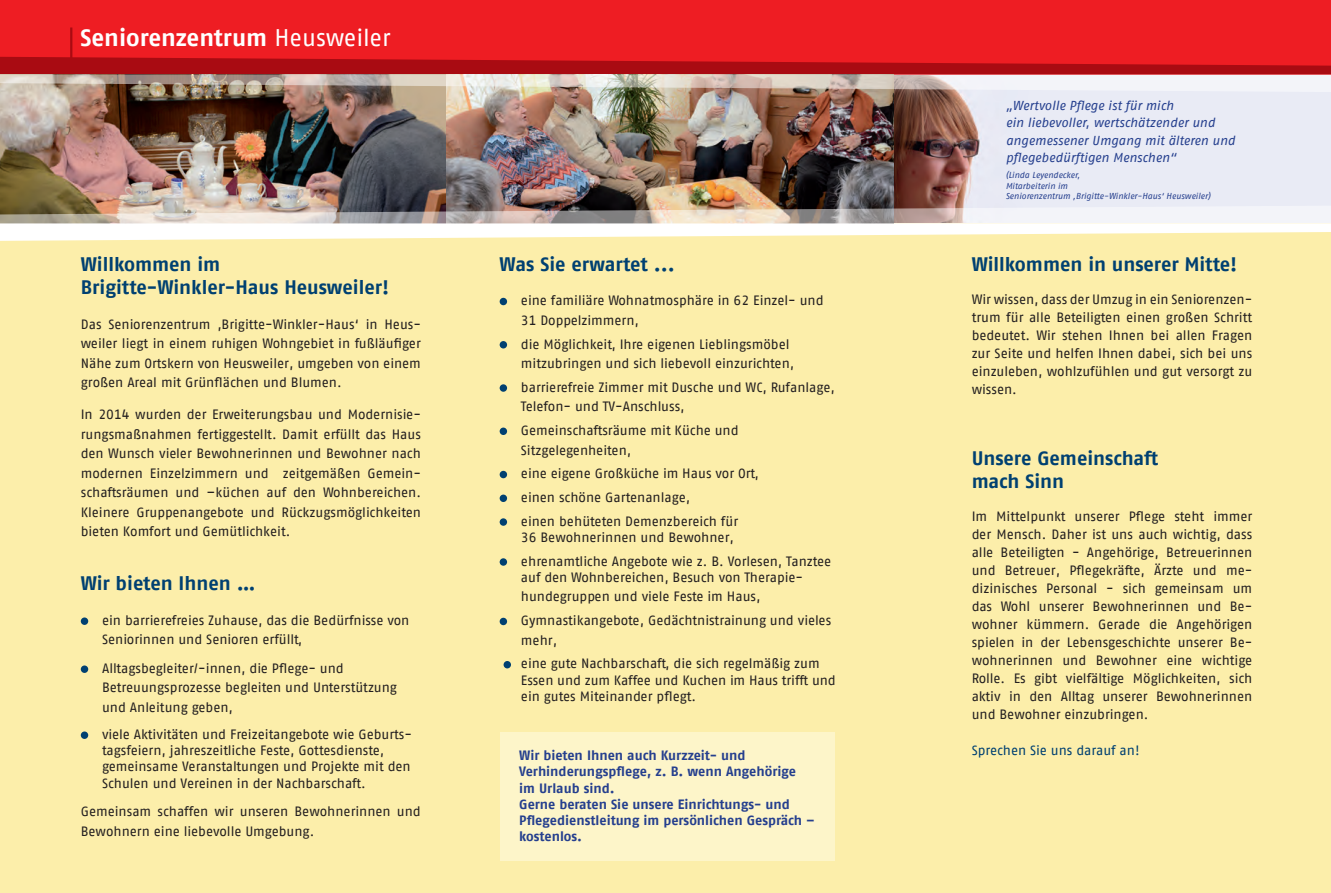
<style>
.page{position:relative;width:1331px;height:893px;background:#fff}
.page>*{position:absolute;margin:0;border:0;box-sizing:border-box;transform-origin:0 0}
.t1{font:700 24px "AWO Fago Office";color:#fff}
.t2{font:700 19.5px/23.4px "AWO Fago Office";color:#004071}
.t3{font:13.5px/19.5px "AWO Fago Office";color:#231f20}
.t4{font:700 13.5px/16.2px "AWO Fago Office";color:#253f8e}
.t5{font:13.5px "AWO Fago Office";color:#004071}
.t6{font:italic 12.9px/17.2px "AWO Fago Office";letter-spacing:-.005em;color:#253f8e}
.t7{font:italic 8.7px/10.4px "AWO Fago Office";letter-spacing:-.005em;color:#253f8e}
.s1{font-weight:400}
</style>
<div class="page">
<img style="left:893px;top:92px;width:438px;height:114px">
<div style="left:0;top:223px;width:1331px;height:670px;background:#fceeaa"></div>
<div style="left:0;top:0;width:1331px;height:74px;background:#ee1d23"></div>
<div style="left:81px;top:617px;width:7px;height:8px;background:#004071;border-radius:50%"></div>
<div style="left:81px;top:665px;width:7px;height:8px;background:#004071;border-radius:50%"></div>
<div style="left:81px;top:731px;width:7px;height:8px;background:#004071;border-radius:50%"></div>
<div style="left:500px;top:298px;width:7px;height:7px;background:#004071;border-radius:50%"></div>
<div style="left:500px;top:341px;width:7px;height:7px;background:#004071;border-radius:50%"></div>
<div style="left:500px;top:384px;width:7px;height:8px;background:#004071;border-radius:50%"></div>
<div style="left:500px;top:428px;width:7px;height:7px;background:#004071;border-radius:50%"></div>
<div style="left:500px;top:471px;width:7px;height:7px;background:#004071;border-radius:50%"></div>
<div style="left:500px;top:495px;width:7px;height:7px;background:#004071;border-radius:50%"></div>
<div style="left:500px;top:518px;width:7px;height:8px;background:#004071;border-radius:50%"></div>
<div style="left:500px;top:558px;width:7px;height:8px;background:#004071;border-radius:50%"></div>
<div style="left:500px;top:618px;width:7px;height:7px;background:#004071;border-radius:50%"></div>
<div style="left:504px;top:661px;width:7px;height:7px;background:#004071;border-radius:50%"></div>
<img style="left:0;top:92px;width:893px;height:114px">
<hr style="left:70px;top:27px;width:2px;height:38px;background:#a90b12">
<div style="left:500px;top:732px;width:334px;height:129px;background:#fdf5c9"></div>
<svg style="left:0;top:206px;width:1331px;height:35px"></svg>
<svg style="left:0;top:57px;width:1331px;height:35px"></svg>
<h1 class="t1" style="left:80px;top:23px;width:312px">Seniorenzentrum <span class="s1">Heusweiler</span></h1>
<h2 class="t2" style="left:81px;top:252px;width:310px">Willkommen im<br>Brigitte-Winkler-Haus Heusweiler!</h2>
<p class="t3" style="left:81px;top:314px;width:342px;text-align:justify">Das Seniorenzentrum ‚Brigitte-Winkler-Haus‘ in Heus&shy;weiler liegt in einem ruhigen Wohngebiet in fußläufiger Nähe zum Ortskern von Heusweiler, umgeben von einem großen Areal mit Grünflächen und Blumen.</p>
<p class="t3" style="left:81px;top:405px;width:342px;text-align:justify">In 2014 wurden der Erweiterungsbau und Modernisie&shy;rungsmaßnahmen fertiggestellt. Damit erfüllt das Haus den Wunsch vieler Bewohnerinnen und Bewohner nach modernen Einzelzimmern und zeitgemäßen Gemein&shy;schaftsräumen und –küchen auf den Wohnbereichen.<br>Kleinere Gruppenangebote und Rückzugsmöglichkeiten bieten Komfort und Gemütlichkeit.</p>
<h2 class="t2" style="left:81px;top:572px;width:176px">Wir bieten Ihnen …</h2>
<p class="t3" style="left:102px;top:610px;width:309px">ein barrierefreies Zuhause, das die Bedürfnisse von<br>Seniorinnen und Senioren erfüllt,</p>
<p class="t3" style="left:102px;top:658px;width:296px">Alltagsbegleiter/-innen, die Pflege- und<br>Betreuungsprozesse begleiten und Unterstützung und Anleitung geben,</p>
<p class="t3" style="left:102px;top:726px;width:311px;line-height:16.2px">viele Aktivitäten und Freizeitangebote wie Geburts&shy;tagsfeiern, jahreszeitliche Feste, Gottesdienste, gemeinsame Veranstaltungen und Projekte mit den Schulen und Vereinen in der Nachbarschaft.</p>
<p class="t3" style="left:81px;top:801px;width:342px">Gemeinsam schaffen wir unseren Bewohnerinnen und<br>Bewohnern eine liebevolle Umgebung.</p>
<h2 class="t2" style="left:500px;top:252px;width:177px">Was Sie erwartet ...</h2>
<p class="t3" style="left:521px;top:291px;width:304px">eine familiäre Wohnatmosphäre in 62 Einzel- und<br>31 Doppelzimmern,</p>
<p class="t3" style="left:521px;top:334px;width:275px">die Möglichkeit, Ihre eigenen Lieblingsmöbel mitzubringen und sich liebevoll einzurichten,</p>
<p class="t3" style="left:521px;top:377px;width:315px">barrierefreie Zimmer mit Dusche und WC, Rufanlage,<br>Telefon- und TV-Anschluss,</p>
<p class="t3" style="left:521px;top:420px;width:219px">Gemeinschaftsräume mit Küche und<br>Sitzgelegenheiten,</p>
<p class="t3" style="left:521px;top:462px;width:239px;line-height:23.7px">eine eigene Großküche im Haus vor Ort, einen schöne Gartenanlage,<br>einen behüteten Demenzbereich für</p>
<p class="t3" style="left:521px;top:525px;width:312px;line-height:23.7px">36 Bewohnerinnen und Bewohner,<br>ehrenamtliche Angebote wie z. B. Vorlesen, Tanztee</p>
<p class="t3" style="left:521px;top:567px;width:284px">auf den Wohnbereichen, Besuch von Therapie&shy;hundegruppen und viele Feste im Haus,</p>
<p class="t3" style="left:521px;top:611px;width:312px">Gymnastikangebote, Gedächtnistrainung und vieles mehr,</p>
<p class="t3" style="left:521px;top:655px;width:316px;line-height:16.2px">eine gute Nachbarschaft, die sich regelmäßig zum<br>Essen und zum Kaffee und Kuchen im Haus trifft und ein gutes Miteinander pflegt.</p>
<p class="t6" style="left:1006px;top:97px;width:231px">„Wertvolle Pflege ist für mich<br>ein liebevoller, wertschätzender und angemessener Umgang mit älteren und pflegebedürftigen Menschen“</p>
<p class="t7" style="left:1006px;top:170px;width:206px">(Linda Leyendecker,<br>Mitarbeiterin im<br>Seniorenzentrum ‚Brigitte-Winkler-Haus‘ Heusweiler)</p>
<h2 class="t2" style="left:972px;top:252px;width:267px">Willkommen in unserer Mitte!</h2>
<p class="t3" style="left:972px;top:290px;width:282px;line-height:18px;text-align:justify">Wir wissen, dass der Umzug in ein Seniorenzen&shy;trum für alle Beteiligten einen großen Schritt bedeutet. Wir stehen Ihnen bei allen Fragen zur Seite und helfen Ihnen dabei, sich bei uns einzuleben, wohlzufühlen und gut versorgt zu wissen.</p>
<h2 class="t2" style="left:972px;top:446px;width:188px">Unsere Gemeinschaft mach Sinn</h2>
<p class="t3" style="left:972px;top:507px;width:282px;line-height:18px;text-align:justify">Im Mittelpunkt unserer Pflege steht immer der Mensch. Daher ist uns auch wichtig, dass alle Beteiligten - Angehörige, Betreuerinnen und Betreuer, Pflegekräfte, Ärzte und me&shy;dizinisches Personal - sich gemeinsam um das Wohl unserer Bewohnerinnen und Be&shy;wohner kümmern. Gerade die Angehörigen spielen in der Lebensgeschichte unserer Be&shy;wohnerinnen und Bewohner eine wichtige Rolle. Es gibt vielfältige Möglichkeiten, sich aktiv in den Alltag unserer Bewohnerinnen und Bewohner einzubringen.</p>
<p class="t4" style="left:519px;top:747px;width:228px">Wir bieten Ihnen auch Kurzzeit- und</p>
<p class="t5" style="left:972px;top:743px;width:170px">Sprechen Sie uns darauf an!</p>
<p class="t4" style="left:519px;top:763px;width:297px">Verhinderungspflege, z. B. wenn Angehörige im Urlaub sind.<br>Gerne beraten Sie unsere Einrichtungs- und Pflegedienstleitung im persönlichen Gespräch – kostenlos.</p>
</div>
